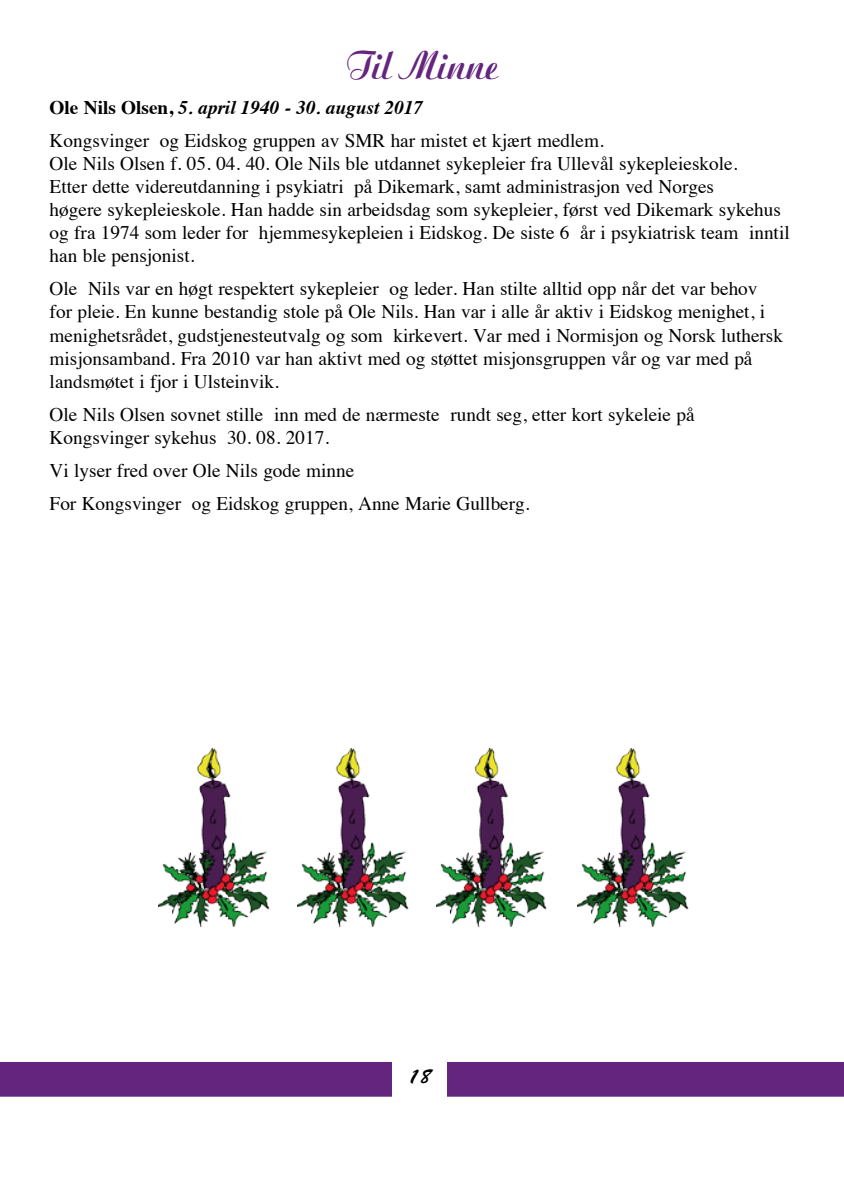
<style>
.page{position:relative;width:844px;height:1191px;background:#fff}
.page>*{position:absolute;margin:0;border:0;box-sizing:border-box;transform-origin:0 0}
.t1{font:42px "Ariston Bld";color:#64257e;scale:.9 1}
.t2{font:21px "Brush Script Std";color:#000}
.t3{font:19.25px/23.1px "Times";color:#000}
.s1{font-weight:700}
.s2{font-weight:700;font-style:italic}
</style>
<div class="page">
<div style="left:0;top:1062px;width:843px;height:34px;background:#64257e"></div>
<div style="left:392px;top:1042px;width:54px;height:67px;background:#fff"></div>
<img style="left:158px;top:748px;width:112px;height:180px">
<img style="left:297px;top:748px;width:112px;height:180px">
<img style="left:436px;top:748px;width:111px;height:180px">
<img style="left:577px;top:748px;width:112px;height:180px">
<h1 class="t1" style="left:345px;top:36px;width:171px">Til Minne</h1>
<p class="t3" style="left:50px;top:89px;width:555px;line-height:33.1px"><span class="s1">Ole Nils Olsen,</span> <span class="s2">5. april 1940 - 30. august 2017<br></span>Kongsvinger og Eidskog gruppen av SMR har mistet et kjært medlem.</p>
<p class="t3" style="left:50px;top:150px;width:741px">Ole Nils Olsen f. 05. 04. 40. Ole Nils ble utdannet sykepleier fra Ullevål sykepleieskole.<br>Etter dette videreutdanning i psykiatri på Dikemark, samt administrasjon ved Norges<br>høgere sykepleieskole. Han hadde sin arbeidsdag som sykepleier, først ved Dikemark sykehus og fra 1974 som leder for hjemmesykepleien i Eidskog. De siste 6 år i psykiatrisk team inntil han ble pensjonist.</p>
<p class="t3" style="left:50px;top:276px;width:734px">Ole Nils var en høgt respektert sykepleier og leder. Han stilte alltid opp når det var behov for pleie. En kunne bestandig stole på Ole Nils. Han var i alle år aktiv i Eidskog menighet, i menighetsrådet, gudstjenesteutvalg og som kirkevert. Var med i Normisjon og Norsk luthersk misjonsamband. Fra 2010 var han aktivt med og støttet misjonsgruppen vår og var med på landsmøtet i fjor i Ulsteinvik.</p>
<p class="t3" style="left:50px;top:401px;width:646px">Ole Nils Olsen sovnet stille inn med de nærmeste rundt seg, etter kort sykeleie på<br>Kongsvinger sykehus 30. 08. 2017.</p>
<p class="t3" style="left:50px;top:452px;width:481px;line-height:33.1px">Vi lyser fred over Ole Nils gode minne<br>For Kongsvinger og Eidskog gruppen, Anne Marie Gullberg.</p>
<p class="t2" style="left:407px;top:1064px;width:25px">18</p>
</div>
